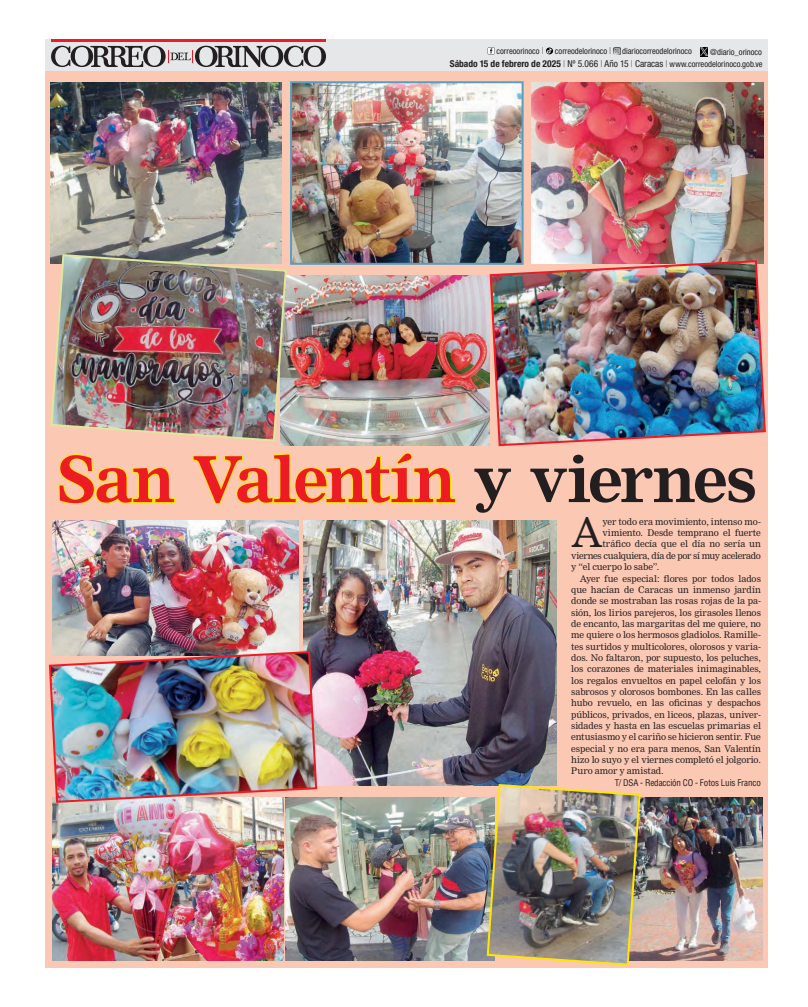
<style>
.page{position:relative;width:808px;height:1007px;background:#fff}
.page>*{position:absolute;margin:0;border:0;box-sizing:border-box;transform-origin:0 0}
.t1{font:700 62px "Nimrod MT Std";letter-spacing:-.03em;color:#ed1c24}
.t2{font:39.7px "Nimrod MT Std";color:#231f20}
.t3{font:9px "Nimrod MT Std";letter-spacing:-.01em;color:#231f20}
.t4{font:9px "Nimrod MT Std";letter-spacing:-.04em;color:#231f20}
.t5{font:condensed 9px "Helvetica";letter-spacing:-.01em;color:#231f20}
.t6{font:condensed 8.5px/12.1px "Helvetica Neue";color:#231f20;text-align:right}
.s1{font-weight:100;font-size:9.5px}
.s2{font-weight:700;font-size:9.5px}
.s3{font-size:9.5px}
.s4{color:#231f20}
</style>
<div class="page">
<div style="left:45px;top:40px;width:723px;height:34px;background:#e6e7e8"></div>
<hr style="left:51px;top:40px;width:275px;height:2px;background:#ed1c24">
<svg style="left:51px;top:46px;width:275px;height:21px"></svg>
<div style="left:45px;top:71px;width:723px;height:896px;background:#fbc8b4"></div>
<svg style="left:488px;top:47px;width:7px;height:7px"></svg>
<svg style="left:488px;top:48px;width:6px;height:6px"></svg>
<svg style="left:546px;top:47px;width:7px;height:7px"></svg>
<svg style="left:613px;top:47px;width:7px;height:7px"></svg>
<svg style="left:700px;top:47px;width:8px;height:9px"></svg>
<svg style="left:58px;top:454px;width:118px;height:51px"></svg>
<svg style="left:192px;top:452px;width:265px;height:53px"></svg>
<img style="left:50px;top:82px;width:232px;height:171px">
<img style="left:52px;top:520px;width:247px;height:130px">
<img style="left:52px;top:803px;width:232px;height:157px">
<img style="left:286px;top:797px;width:200px;height:163px">
<img style="left:293px;top:84px;width:228px;height:178px">
<div style="left:290px;top:81px;width:234px;height:184px;border:2px solid #5a9dbe"></div>
<img style="left:532px;top:82px;width:231px;height:177px">
<img style="left:642px;top:797px;width:120px;height:163px">
<img style="left:304px;top:520px;width:253px;height:265px">
<img style="left:281px;top:275px;width:208px;height:170px">
<img style="left:489px;top:259px;width:277px;height:188px">
<img style="left:48px;top:650px;width:270px;height:153px">
<img style="left:50px;top:253px;width:238px;height:189px">
<img style="left:486px;top:782px;width:156px;height:184px">
<p class="t6" style="left:497px;top:46px;width:197px">correoorinoco <span class="s1">|</span> correodelorinoco <span class="s1">|</span> diariocorreodelorinoco</p>
<p class="t6" style="left:450px;top:47px;width:314px">@diario_orinoco<br><span class="s2">Sábado 15 de febrero de 2025</span> <span class="s1">|</span> <span class="s3">Nº 5.066</span> <span class="s1">|</span> <span class="s3">Año 15</span> <span class="s1">|</span> <span class="s3">Caracas</span> <span class="s1">|</span> www.correodelorinoco.gob.ve</p>
<h1 class="t1" style="left:56px;top:450px;width:703px">San Valentín <span class="s4">y viernes</span></h1>
<h2 class="t2" style="left:571px;top:514px;width:33px">A</h2>
<p class="t3" style="left:602px;top:517px;width:160px">yer todo era movimiento, intenso mo-</p>
<p class="t3" style="left:602px;top:528px;width:160px">vimiento. Desde temprano el fuerte</p>
<p class="t3" style="left:602px;top:540px;width:160px">tráfico decía que el día no sería un</p>
<p class="t4" style="left:571px;top:551px;width:191px">viernes cualquiera, día de por sí muy acelerado</p>
<p class="t3" style="left:571px;top:562px;width:89px">y “el cuerpo lo sabe”.</p>
<p class="t3" style="left:580px;top:574px;width:183px">Ayer fue especial: flores por todos lados</p>
<p class="t3" style="left:571px;top:585px;width:191px">que hacían de Caracas un inmenso jardín</p>
<p class="t3" style="left:571px;top:596px;width:191px">donde se mostraban las rosas rojas de la pa-</p>
<p class="t3" style="left:571px;top:608px;width:191px">sión, los lirios parejeros, los girasoles llenos</p>
<p class="t3" style="left:571px;top:619px;width:191px">de encanto, las margaritas del me quiere, no</p>
<p class="t3" style="left:571px;top:630px;width:191px">me quiere o los hermosos gladiolos. Ramille-</p>
<p class="t3" style="left:571px;top:642px;width:191px">tes surtidos y multicolores, olorosos y varia-</p>
<p class="t3" style="left:571px;top:653px;width:191px">dos. No faltaron, por supuesto, los peluches,</p>
<p class="t3" style="left:571px;top:664px;width:191px">los corazones de materiales inimaginables,</p>
<p class="t3" style="left:571px;top:676px;width:191px">los regalos envueltos en papel celofán y los</p>
<p class="t3" style="left:571px;top:687px;width:191px">sabrosos y olorosos bombones. En las calles</p>
<p class="t3" style="left:571px;top:698px;width:191px">hubo revuelo, en las oficinas y despachos</p>
<p class="t3" style="left:571px;top:710px;width:191px">públicos, privados, en liceos, plazas, univer-</p>
<p class="t3" style="left:571px;top:721px;width:191px">sidades y hasta en las escuelas primarias el</p>
<p class="t3" style="left:571px;top:732px;width:191px">entusiasmo y el cariño se hicieron sentir. Fue</p>
<p class="t3" style="left:571px;top:744px;width:191px">especial y no era para menos, San Valentín</p>
<p class="t3" style="left:571px;top:755px;width:191px">hizo lo suyo y el viernes completó el jolgorio.</p>
<p class="t3" style="left:571px;top:766px;width:94px">Puro amor y amistad.</p>
<p class="t5" style="left:615px;top:777px;width:148px">T/ DSA - Redacción CO - Fotos Luis Franco</p>
</div>
